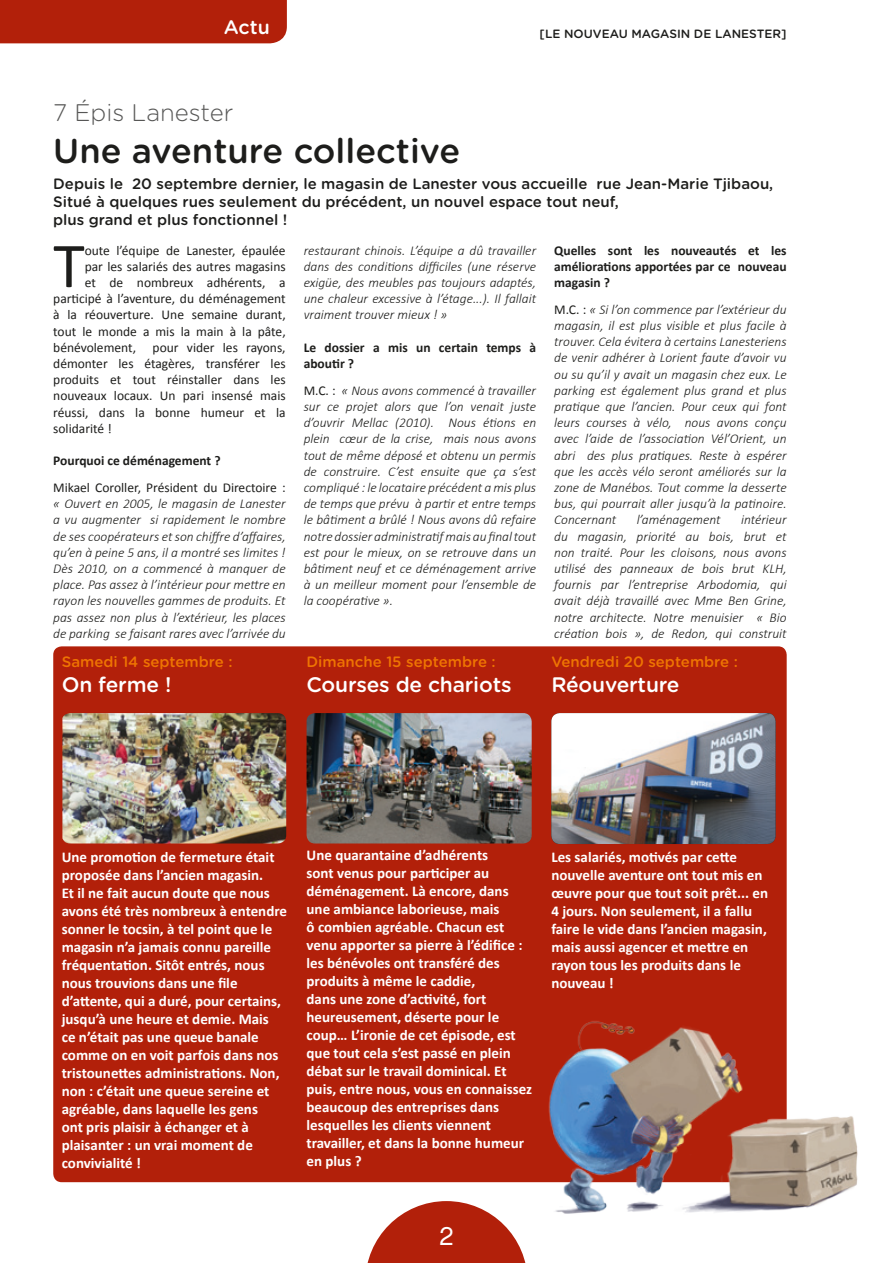
<style>
.page{position:relative;width:893px;height:1263px;background:#fff}
.page>*{position:absolute;margin:0;border:0;box-sizing:border-box;transform-origin:0 0}
.t1{font:64.5px "Calibri";color:#1d1d1b}
.surtitre{font:500 34.5px "Gotham Rounded";color:#1d1d1b}
.t2{font:25.5px "Chalet London Nineteen Eighty";color:#fff}
.surtitre-2{font:300 24px "Gotham Rounded";color:#575756}
.t3{font:500 21px "Gotham Rounded";letter-spacing:-.01em;color:#fff}
.t4{font:500 19.5px "Gotham Rounded";color:#fff}
.t5{font:700 15px/18px "Calibri";color:#fff}
.chapeau{font:500 15px/18px "Gotham Rounded";color:#1d1d1b}
.t6{font:500 15px "Gotham Rounded";color:#ee7402}
.t7{font:italic 300 13.5px/16.2px "Calibri";color:#1d1d1b;text-align:justify}
.t8{font:13.5px "Calibri";color:#1d1d1b}
.t9{font:700 13.5px/16.2px "Calibri";color:#1d1d1b}
.t10{font:500 12px "Gotham Rounded";color:#1d1d1b}
.s1{font-weight:400;font-style:normal}
</style>
<div class="page">
<div style="left:0;top:0;width:287px;height:43px;background:#b2200a"></div>
<div style="left:53px;top:646px;width:734px;height:536px;background:#b2200a;border-radius:9px"></div>
<img style="left:62px;top:713px;width:224px;height:130px">
<img style="left:307px;top:713px;width:225px;height:130px">
<img style="left:551px;top:713px;width:224px;height:131px">
<img style="left:545px;top:1015px;width:313px;height:199px">
<svg style="left:367px;top:1201px;width:159px;height:62px"></svg>
<h3 class="t4" style="left:224px;top:13px;width:48px">Actu</h3>
<p class="t10" style="left:540px;top:25px;width:249px">[LE NOUVEAU MAGASIN DE LANESTER]</p>
<p class="surtitre-2" style="left:53px;top:97px;width:182px">7 Épis Lanester</p>
<p class="surtitre" style="left:53px;top:126px;width:409px">Une aventure collective</p>
<p class="chapeau" style="left:53px;top:174px;width:722px">Depuis le 20 septembre dernier, le magasin de Lanester vous accueille rue Jean-Marie Tjibaou,<br>Situé à quelques rues seulement du précédent, un nouvel espace tout neuf,<br>plus grand et plus fonctionnel !</p>
<p class="t1" style="left:53px;top:225px;width:33px">T</p>
<p class="t8" style="left:85px;top:242px;width:202px">oute l’équipe de Lanester, épaulée</p>
<p class="t8" style="left:85px;top:258px;width:202px">par les salariés des autres magasins</p>
<p class="t8" style="left:85px;top:274px;width:203px">et de nombreux adhérents, a</p>
<p class="t8" style="left:53px;top:290px;width:234px">participé à l’aventure, du déménagement</p>
<p class="t8" style="left:53px;top:306px;width:234px">à la réouverture. Une semaine durant,</p>
<p class="t8" style="left:53px;top:323px;width:234px">tout le monde a mis la main à la pâte,</p>
<p class="t8" style="left:53px;top:339px;width:234px">bénévolement, pour vider les rayons,</p>
<p class="t8" style="left:53px;top:355px;width:234px">démonter les étagères, transférer les</p>
<p class="t8" style="left:53px;top:371px;width:234px">produits et tout réinstaller dans les</p>
<p class="t8" style="left:53px;top:387px;width:234px">nouveaux locaux. Un pari insensé mais</p>
<p class="t8" style="left:53px;top:404px;width:234px">réussi, dans la bonne humeur et la</p>
<p class="t8" style="left:53px;top:420px;width:60px">solidarité !</p>
<p class="t9" style="left:53px;top:453px;width:169px">Pourquoi ce déménagement ?</p>
<p class="t7" style="left:53px;top:479px;width:234px"><span class="s1">Mikael Coroller, Président du Directoire : </span>« Ouvert en 2005, le magasin de Lanester a vu augmenter si rapidement le nombre de ses coopérateurs et son chiffre d’affaires, qu’en à peine 5 ans, il a montré ses limites !<br>Dès 2010, on a commencé à manquer de place. Pas assez à l’intérieur pour mettre en rayon les nouvelles gammes de produits. Et pas assez non plus à l’extérieur, les places de parking se faisant rares avec l’arrivée du</p>
<p class="t6" style="left:62px;top:651px;width:172px">Samedi 14 septembre :</p>
<p class="t3" style="left:62px;top:670px;width:111px">On ferme !</p>
<p class="t7" style="left:304px;top:242px;width:234px">restaurant chinois. L’équipe a dû travailler dans des conditions difficiles (une réserve exigüe, des meubles pas toujours adaptés, une chaleur excessive à l’étage...). Il fallait vraiment trouver mieux ! »</p>
<p class="t9" style="left:304px;top:339px;width:234px">Le dossier a mis un certain temps à aboutir ?</p>
<p class="t7" style="left:304px;top:382px;width:234px"><span class="s1">M.C. :</span> « Nous avons commencé à travailler sur ce projet alors que l’on venait juste d’ouvrir Mellac (2010). Nous étions en plein cœur de la crise, mais nous avons tout de même déposé et obtenu un permis de construire. C’est ensuite que ça s’est compliqué : le locataire précédent a mis plus de temps que prévu à partir et entre temps le bâtiment a brûlé ! Nous avons dû refaire notre dossier administratif mais au final tout est pour le mieux, on se retrouve dans un bâtiment neuf et ce déménagement arrive à un meilleur moment pour l’ensemble de la coopérative ».</p>
<p class="t6" style="left:307px;top:651px;width:191px">Dimanche 15 septembre :</p>
<p class="t3" style="left:307px;top:670px;width:207px">Courses de chariots</p>
<p class="t9" style="left:554px;top:242px;width:234px;text-align:justify">Quelles sont les nouveautés et les améliorations apportées par ce nouveau magasin ?</p>
<p class="t7" style="left:554px;top:301px;width:234px"><span class="s1">M.C. :</span> « Si l’on commence par l’extérieur du magasin, il est plus visible et plus facile à trouver. Cela évitera à certains Lanesteriens de venir adhérer à Lorient faute d’avoir vu ou su qu’il y avait un magasin chez eux. Le parking est également plus grand et plus pratique que l’ancien. Pour ceux qui font leurs courses à vélo, nous avons conçu avec l’aide de l’association Vél’Orient, un abri des plus pratiques. Reste à espérer que les accès vélo seront améliorés sur la zone de Manébos. Tout comme la desserte bus, qui pourrait aller jusqu’à la patinoire.<br>Concernant</p>
<p class="t7" style="left:554px;top:512px;width:234px;text-indent:187px">intérieur du magasin, priorité au bois, brut et non traité. Pour les cloisons, nous avons utilisé des panneaux de bois brut KLH, fournis par l’entreprise Arbodomia, qui avait déjà travaillé avec Mme Ben Grine, notre architecte. Notre menuisier « Bio création bois », de Redon, qui construit</p>
<p class="t7" style="left:637px;top:512px;width:86px">l’aménagement</p>
<p class="t6" style="left:551px;top:651px;width:188px">Vendredi 20 septembre :</p>
<p class="t3" style="left:551px;top:670px;width:130px">Réouverture</p>
<p class="t5" style="left:62px;top:848px;width:227px">Une promotion de fermeture était proposée dans l’ancien magasin.<br>Et il ne fait aucun doute que nous avons été très nombreux à entendre sonner le tocsin, à tel point que le magasin n’a jamais connu pareille fréquentation. Sitôt entrés, nous nous trouvions dans une file d’attente, qui a duré, pour certains, jusqu’à une heure et demie. Mais<br>ce n’était pas une queue banale comme on en voit parfois dans nos tristounettes administrations. Non, non : c’était une queue sereine et agréable, dans laquelle les gens<br>ont pris plaisir à échanger et à plaisanter : un vrai moment de convivialité !</p>
<p class="t5" style="left:307px;top:846px;width:227px">Une quarantaine d’adhérents<br>sont venus pour participer au déménagement. Là encore, dans une ambiance laborieuse, mais<br>ô combien agréable. Chacun est venu apporter sa pierre à l’édifice : les bénévoles ont transféré des produits à même le caddie,<br>dans une zone d’activité, fort heureusement, déserte pour le coup… L’ironie de cet épisode, est que tout cela s’est passé en plein débat sur le travail dominical. Et puis, entre nous, vous en connaissez beaucoup des entreprises dans lesquelles les clients viennent travailler, et dans la bonne humeur en plus ?</p>
<p class="t5" style="left:551px;top:848px;width:218px">Les salariés, motivés par cette nouvelle aventure ont tout mis en œuvre pour que tout soit prêt... en<br>4 jours. Non seulement, il a fallu faire le vide dans l’ancien magasin, mais aussi agencer et mettre en rayon tous les produits dans le nouveau !</p>
<p class="t2" style="left:439px;top:1221px;width:16px">2</p>
</div>
